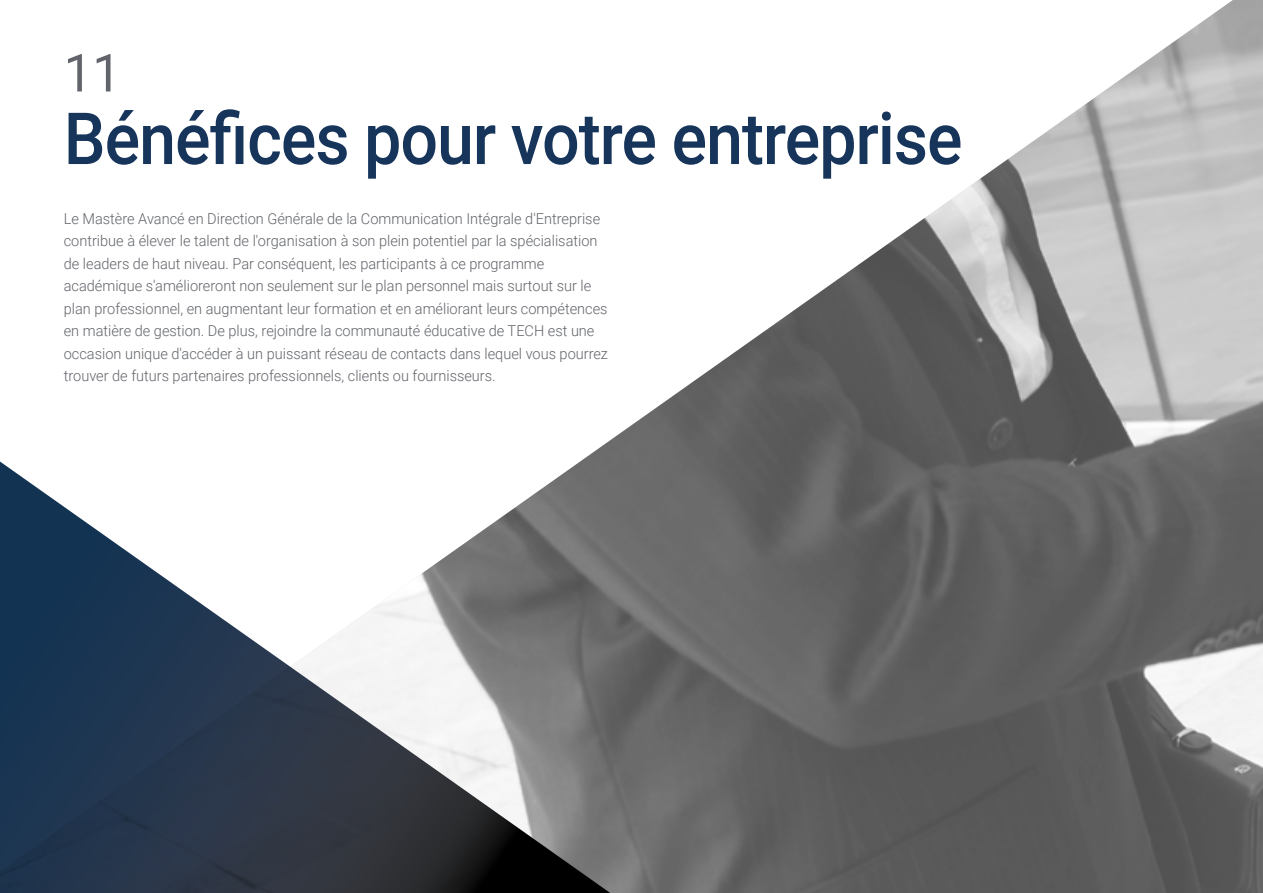
<style>
.page{position:relative;width:1263px;height:893px;background:#fff}
.page>*{position:absolute;margin:0;border:0;box-sizing:border-box;transform-origin:0 0}
.t1{font:500 72px "Roboto";letter-spacing:-.015em;color:#17355b;scale:.92 1}
.t2{font:52.5px "Roboto";color:#61646a}
.t3{font:300 15px/22.5px "Roboto";color:#61646a}
</style>
<div class="page">
<img style="left:602px;top:0;width:661px;height:893px">
<svg style="left:0;top:446px;width:640px;height:447px"></svg>
<h2 class="t2" style="left:64px;top:36px;width:59px">11</h2>
<h1 class="t1" style="left:64px;top:88px;width:978px">Bénéfices pour votre entreprise</h1>
<p class="t3" style="left:64px;top:207px;width:546px">Le Mastère Avancé en Direction Générale de la Communication Intégrale d'Entreprise contribue à élever le talent de l'organisation à son plein potentiel par la spécialisation de leaders de haut niveau. Par conséquent, les participants à ce programme académique s'amélioreront non seulement sur le plan personnel mais surtout sur le plan professionnel, en augmentant leur formation et en améliorant leurs compétences en matière de gestion. De plus, rejoindre la communauté éducative de TECH est une occasion unique d'accéder à un puissant réseau de contacts dans lequel vous pourrez trouver de futurs partenaires professionnels, clients ou fournisseurs.</p>
</div>
